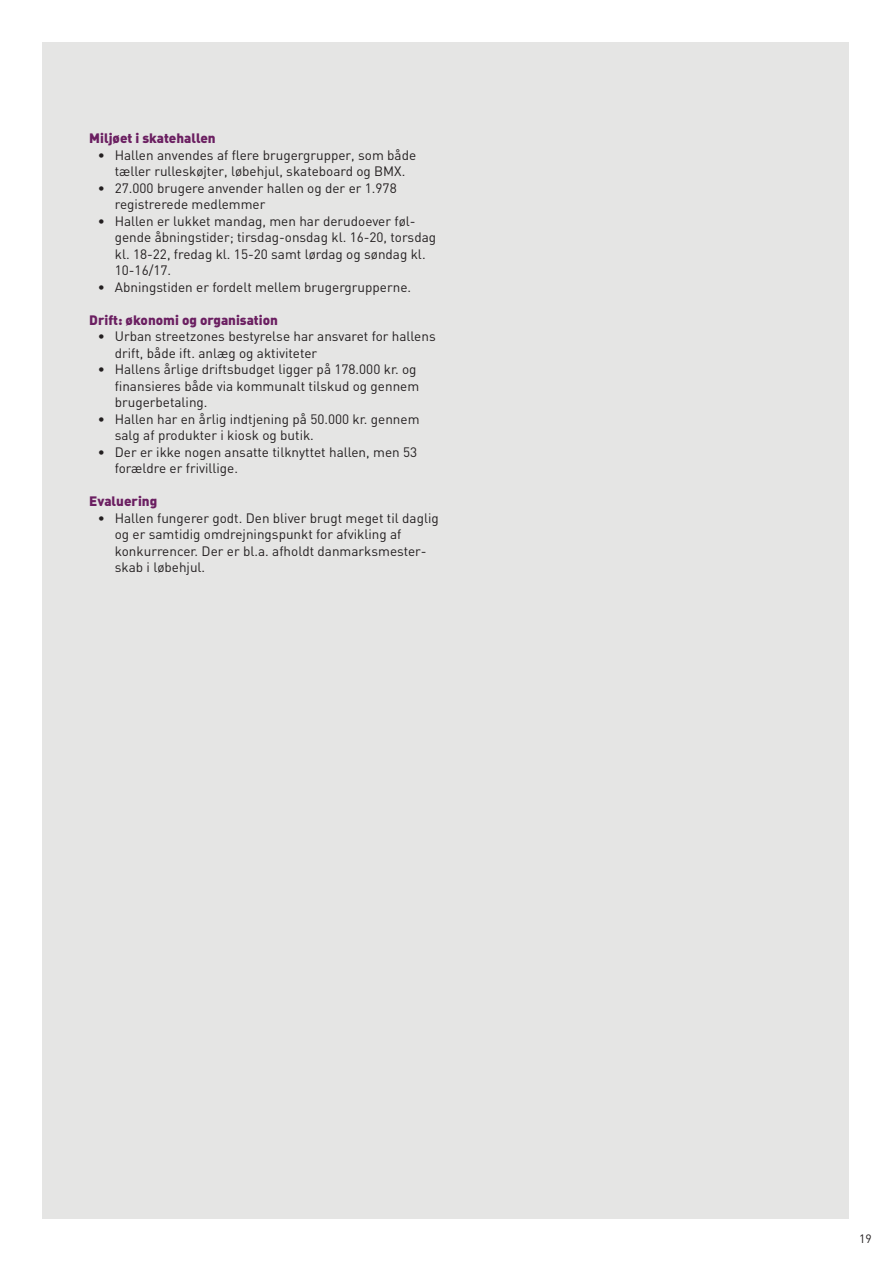
<style>
.page{position:relative;width:893px;height:1263px;background:#fff}
.page>*{position:absolute;margin:0;border:0;box-sizing:border-box;transform-origin:0 0}
.t1{font:13.5px/16.5px "DIN";color:#231f20}
.Lille_brødtekst{font:13.5px "DIN Black Alternate";color:#6b1f61}
.t2{font:12px "DIN";color:#231f20}
</style>
<div class="page">
<div style="left:42px;top:42px;width:807px;height:1177px;background:#e5e5e4"></div>
<p class="Lille_brødtekst" style="left:89px;top:130px;width:128px">Miljøet i skatehallen</p>
<p class="t1" style="left:98px;top:146px;width:320px;text-align:center">• Hallen anvendes af flere brugergrupper, som både tæller rulleskøjter, løbehjul, skateboard og BMX.</p>
<p class="t1" style="left:115px;top:179px;width:283px;text-indent:-17px">• 27.000 brugere anvender hallen og der er 1.978 registrerede medlemmer</p>
<p class="t1" style="left:115px;top:212px;width:323px;text-indent:-17px">• Hallen er lukket mandag, men har derudoever føl&shy;gende åbningstider; tirsdag-onsdag kl. 16-20, torsdag kl. 18-22, fredag kl. 15-20 samt lørdag og søndag kl.<br>10-16/17.</p>
<p class="t1" style="left:98px;top:278px;width:315px">• Abningstiden er fordelt mellem brugergrupperne.</p>
<p class="Lille_brødtekst" style="left:89px;top:311px;width:190px">Drift: økonomi og organisation</p>
<p class="t1" style="left:115px;top:328px;width:322px;text-indent:-17px">• Urban streetzones bestyrelse har ansvaret for hallens drift, både ift. anlæg og aktiviteter</p>
<p class="t1" style="left:115px;top:361px;width:306px;text-indent:-17px">• Hallens årlige driftsbudget ligger på 178.000 kr. og finansieres både via kommunalt tilskud og gennem brugerbetaling.</p>
<p class="t1" style="left:115px;top:410px;width:306px;text-indent:-17px">• Hallen har en årlig indtjening på 50.000 kr. gennem salg af produkter i kiosk og butik.</p>
<p class="t1" style="left:115px;top:443px;width:304px;text-indent:-17px">• Der er ikke nogen ansatte tilknyttet hallen, men 53 forældre er frivillige.</p>
<p class="Lille_brødtekst" style="left:89px;top:493px;width:69px">Evaluering</p>
<p class="t1" style="left:115px;top:509px;width:325px;text-indent:-17px">• Hallen fungerer godt. Den bliver brugt meget til daglig og er samtidig omdrejningspunkt for afvikling af konkurrencer. Der er bl.a. afholdt danmarksmester&shy;skab i løbehjul.</p>
<p class="t2" style="left:859px;top:1231px;width:14px">19</p>
</div>
